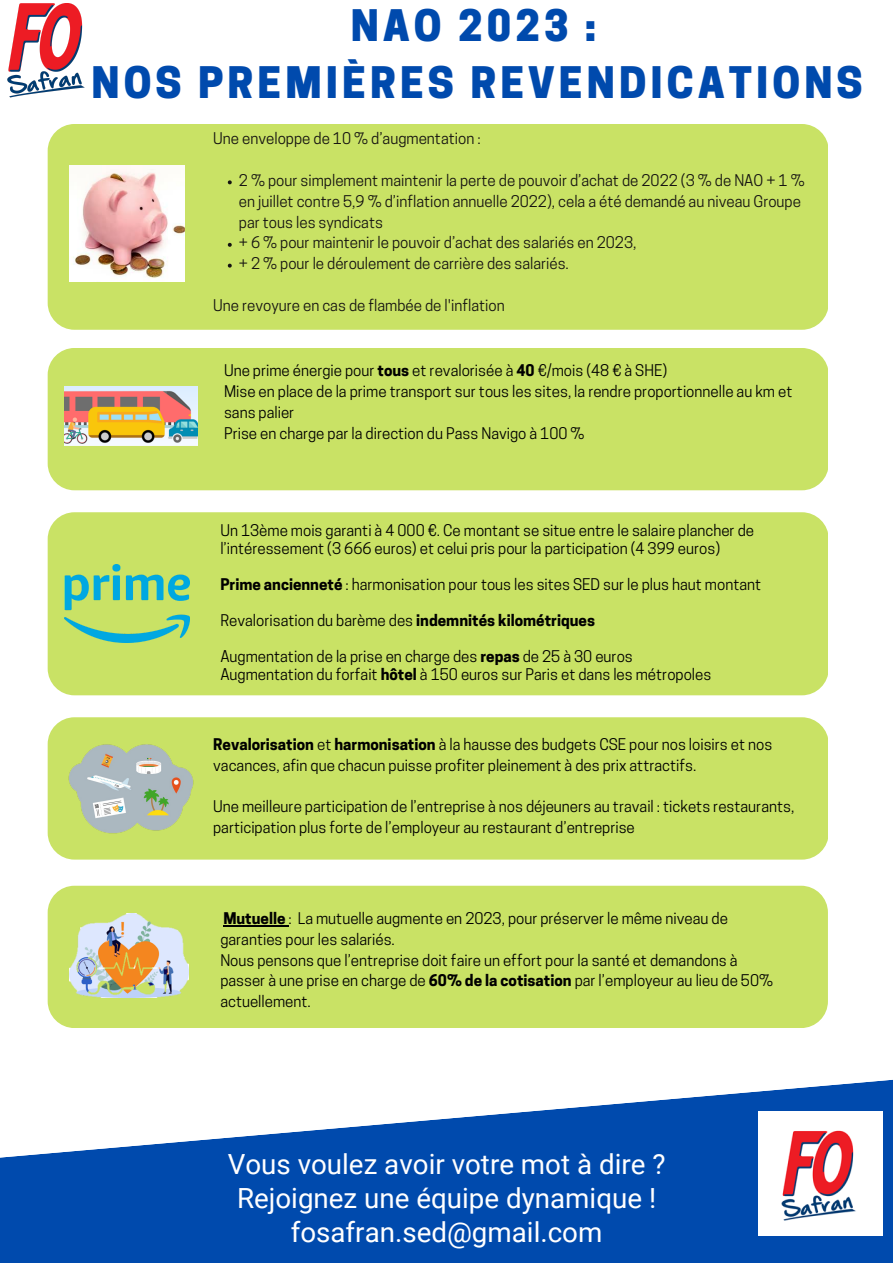
<style>
.page{position:relative;width:893px;height:1263px;background:#fff}
.page>*{position:absolute;margin:0;border:0;box-sizing:border-box;transform-origin:0 0}
.t1{font:800 40.8px/56.8px "Cooper Hewitt";letter-spacing:.1em;color:#004aad;text-align:center}
.t2{font:27.75px/34.3px "Roboto";color:#fff;text-align:center}
.t3{font:15.15px/20.9px "Cooper Hewitt";color:#000}
.t4{font:15.15px/20.9px "Cooper Hewitt";color:#151311}
.s1{font-weight:700}
</style>
<div class="page">
<div style="left:48px;top:124px;width:780px;height:205px;background:#c9e265"></div>
<div style="left:48px;top:348px;width:780px;height:142px;background:#c9e265"></div>
<div style="left:48px;top:717px;width:780px;height:142px;background:#c9e265"></div>
<div style="left:48px;top:512px;width:780px;height:183px;background:#c9e265"></div>
<div style="left:48px;top:886px;width:780px;height:142px;background:#c9e265;border-radius:27px"></div>
<img style="left:69px;top:166px;width:116px;height:115px">
<img style="left:64px;top:386px;width:134px;height:60px">
<img style="left:64px;top:565px;width:125px;height:78px">
<img style="left:64px;top:739px;width:134px;height:99px">
<img style="left:69px;top:914px;width:119px;height:84px">
<img style="left:7px;top:4px;width:78px;height:94px">
<svg style="left:228px;top:180px;width:4px;height:4px"></svg>
<svg style="left:228px;top:243px;width:4px;height:4px"></svg>
<svg style="left:228px;top:264px;width:4px;height:4px"></svg>
<hr style="left:223px;top:925px;width:65px;height:1px;background:#000">
<svg style="left:0;top:1079px;width:893px;height:184px;fill:#004aad"></svg>
<img style="left:758px;top:1111px;width:124px;height:125px">
<h1 class="t1" style="left:91px;top:2px;width:773px">NAO 2023 :<br>NOS PREMIÈRES REVENDICATIONS</h1>
<p class="t4" style="left:213px;top:130px;width:269px">Une enveloppe de 10 % d’augmentation :</p>
<p class="t4" style="left:239px;top:172px;width:567px">2 % pour simplement maintenir la perte de pouvoir d’achat de 2022 (3 % de NAO + 1 % en juillet contre 5,9 % d’inflation annuelle 2022), cela a été demandé au niveau Groupe par tous les syndicats<br>+ 6 % pour maintenir le pouvoir d’achat des salariés en 2023,<br>+ 2 % pour le déroulement de carrière des salariés.</p>
<p class="t4" style="left:213px;top:297px;width:293px">Une revoyure en cas de flambée de l'inflation</p>
<p class="t3" style="left:224px;top:362px;width:570px">Une prime énergie pour <span class="s1">tous</span> et revalorisée à <span class="s1">40</span> €/mois (48 € à SHE)<br>Mise en place de la prime transport sur tous les sites, la rendre proportionnelle au km et sans palier<br>Prise en charge par la direction du Pass Navigo à 100 %</p>
<p class="t3" style="left:220px;top:523px;width:535px;line-height:18px">Un 13ème mois garanti à 4 000 €. Ce montant se situe entre le salaire plancher de l’intéressement (3 666 euros) et celui pris pour la participation (4 399 euros)</p>
<p class="t3" style="left:220px;top:575px;width:542px"><span class="s1">Prime ancienneté</span> : harmonisation pour tous les sites SED sur le plus haut montant</p>
<p class="t3" style="left:220px;top:611px;width:376px">Revalorisation du barème des <span class="s1">indemnités kilométriques</span></p>
<p class="t3" style="left:220px;top:649px;width:492px;line-height:18px">Augmentation de la prise en charge des <span class="s1">repas</span> de 25 à 30 euros<br>Augmentation du forfait <span class="s1">hôtel</span> à 150 euros sur Paris et dans les métropoles</p>
<p class="t3" style="left:213px;top:736px;width:560px"><span class="s1">Revalorisation</span> et <span class="s1">harmonisation</span> à la hausse des budgets CSE pour nos loisirs et nos vacances, afin que chacun puisse profiter pleinement à des prix attractifs.</p>
<p class="t3" style="left:213px;top:798px;width:582px">Une meilleure participation de l’entreprise à nos déjeuners au travail : tickets restaurants, participation plus forte de l’employeur au restaurant d’entreprise</p>
<p class="t3" style="left:220px;top:910px;width:554px"><span class="s1">Mutuelle</span> : La mutuelle augmente en 2023, pour préserver le même niveau de garanties pour les salariés.<br>Nous pensons que l’entreprise doit faire un effort pour la santé et demandons à passer à une prise en charge de <span class="s1">60% de la cotisation</span> par l’employeur au lieu de 50% actuellement.</p>
<h2 class="t2" style="left:228px;top:1147px;width:439px">Vous voulez avoir votre mot à dire ?<br>Rejoignez une équipe dynamique ! fosafran.sed@gmail.com</h2>
</div>
